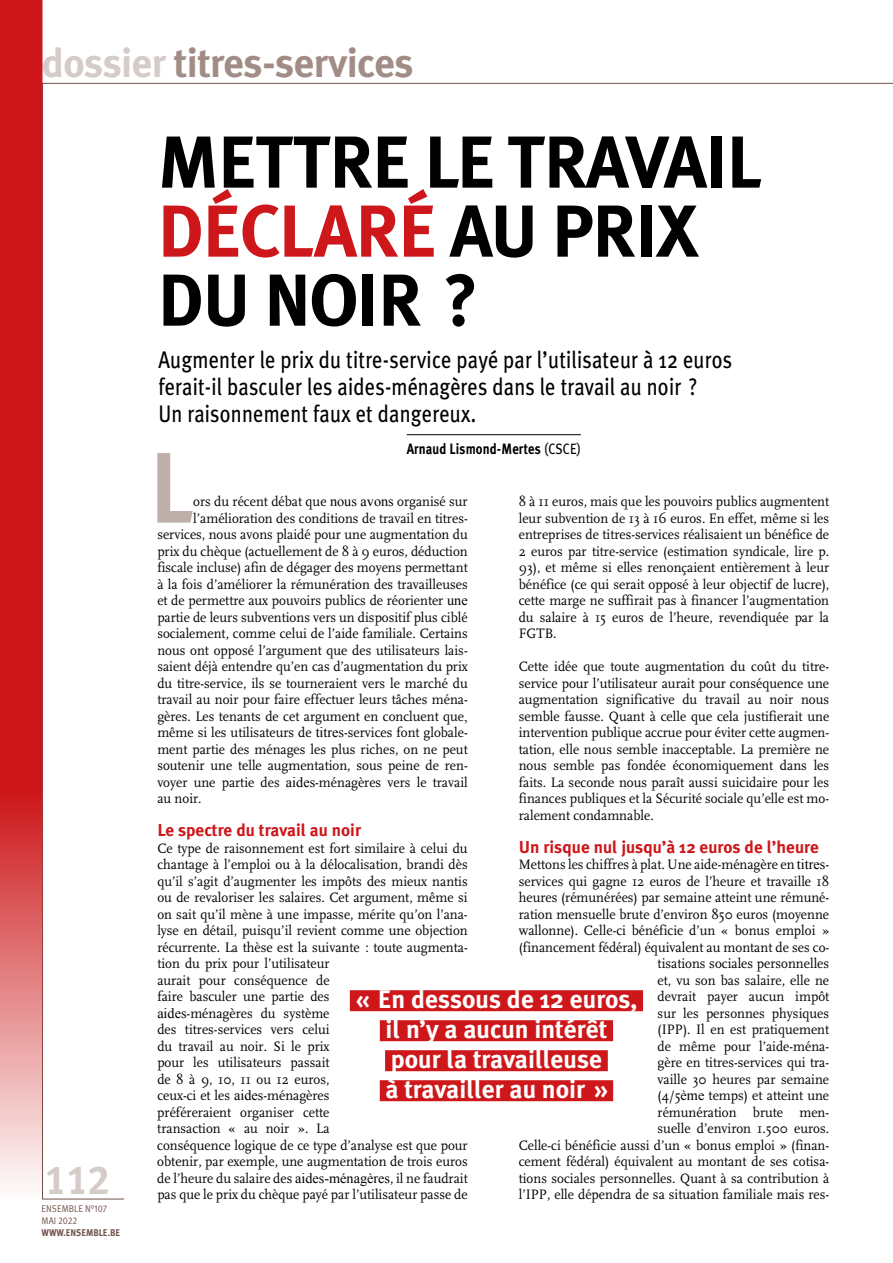
<style>
.page{position:relative;width:893px;height:1263px;background:#fff}
.page>*{position:absolute;margin:0;border:0;box-sizing:border-box;transform-origin:0 0}
.t1{font:700 100.05px "Meta Plus";color:#beafab;scale:.9 1}
.t2{font:700 73.5px/69px "Meta Plus";letter-spacing:-.01em;color:#000}
.t3{font:700 40.5px "Meta Plus";letter-spacing:-.015em;color:#a28d86}
.t4{font:40.5px "Meta Plus Bold Caps";color:#d5cbc9}
.t5{font:700 25.5px/30px "Meta Plus";color:#fff;text-align:center}
.t6{font:24px/27px "Meta Plus";letter-spacing:.01em;color:#000;scale:.85 1}
.t7{font:700 17.25px "Meta Plus";color:#cd171a}
.t8{font:700 15px "Meta Plus";letter-spacing:.01em;color:#000;scale:.85 1}
.t9{font:14.25px/16.5px "FF Scala";color:#000;text-align:justify;scale:.95 1}
.t10{font:9.75px/12px "Meta Pro";letter-spacing:.01em;color:#6f524b;scale:.9 1}
.t11{font:700 9.75px "Meta Plus";color:#6f524b;scale:.9 1}
.s1{color:#d5cbc9}
.s2{color:#cd171a}
.s3{font-weight:400}
.s4{font-family:"Times New Roman"}
</style>
<div class="page">
<svg style="left:0;top:0;width:43px;height:1199px;background:#d33d40"></svg>
<hr style="left:407px;top:434px;width:174px;height:1px;background:#000">
<div style="left:350px;top:990px;width:293px;height:21px;background:#cd171a"></div>
<div style="left:380px;top:1020px;width:233px;height:21px;background:#cd171a"></div>
<div style="left:385px;top:1050px;width:223px;height:21px;background:#cd171a"></div>
<div style="left:380px;top:1080px;width:233px;height:21px;background:#cd171a"></div>
<h3 class="t3" style="left:42px;top:39px;width:373px"><span class="s1">dossier</span> titres-services</h3>
<h3 class="t4" style="left:45px;top:1156px;width:67px">112</h3>
<p class="t10" style="left:42px;top:1203px;width:75px">ENSEMBLE N°107<br>MAI 2022</p>
<p class="t11" style="left:41px;top:1227px;width:89px">www.ensemble.be</p>
<h2 class="t2" style="left:157px;top:127px;width:42px">Mettre</h2>
<h2 class="t2" style="left:424px;top:127px;width:120px">le travai</h2>
<h2 class="t2" style="left:726px;top:127px;width:37px">l</h2>
<h2 class="t2" style="left:157px;top:196px;width:543px"><span class="s2">déclaré</span>au prix du noir</h2>
<h2 class="t2" style="left:443px;top:265px;width:37px">?</h2>
<h3 class="t6" style="left:158px;top:346px;width:677px">Augmenter le prix du titre-service payé par l’utilisateur à 12 euros ferait-il basculer les aides-ménagères dans le travail au noir ?<br>Un raisonnement faux et dangereux.</h3>
<p class="t8" style="left:407px;top:440px;width:206px">Arnaud Lismond-Mertes <span class="s3">(CSCE)</span></p>
<h1 class="t1" style="left:150px;top:430px;width:41px">L</h1>
<p class="t9" style="left:519px;top:493px;width:328px">8 à 11 euros, mais que les pouvoirs publics augmentent leur subvention de 13 à 16 euros. En effet, même si les entreprises de titres-services réalisaient un bénéfice de 2 euros par titre-service (estimation syndicale, lire p.<br>93), et même si elles renonçaient entièrement à leur bénéfice (ce qui serait opposé à leur objectif de lucre), cette marge ne suffirait pas à financer l’augmentation du salaire à 15 euros de l’heure, revendiquée par la FGTB.</p>
<p class="t9" style="left:519px;top:658px;width:328px">Cette idée que toute augmentation du coût du titre&shy;service pour l’utilisateur aurait pour conséquence une augmentation significative du travail au noir nous semble fausse. Quant à celle que cela justifierait une intervention publique accrue pour éviter cette augmen&shy;tation, elle nous semble inacceptable. La première ne nous semble pas fondée économiquement dans les faits. La seconde nous paraît aussi suicidaire pour les finances publiques et la Sécurité sociale qu’elle est mo&shy;ralement condamnable.</p>
<p class="t7" style="left:519px;top:837px;width:302px">Un risque nul jusqu’à 12 euros de l’heure</p>
<p class="t9" style="left:519px;top:856px;width:328px;text-align:right">Mettons les chiffres à plat. Une aide-ménagère en <span class="s4">titres&shy;</span>services qui gagne 12 euros de l’heure et travaille 18 heures (rémunérées) par semaine atteint une rémuné&shy;ration mensuelle brute d’environ 850 euros (moyenne wallonne). Celle-ci bénéficie d’un « bonus emploi » (financement fédéral) équivalent au montant de ses co&shy;tisations sociales personnelles<br>et, vu son bas salaire, elle ne<br>devrait payer aucun impôt<br>sur les personnes physiques<br>(IPP). Il en est pratiquement<br>de même pour l’aide-ména-<br>gère en titres-services qui tra-<br>vaille 30 heures par semaine<br>(4/5<span class="s4">ème</span> temps) et atteint une<br>rémunération brute men-<br>suelle d’environ 1.500 euros.<br>Celle-ci bénéficie aussi d’un « bonus emploi » (finan&shy;cement fédéral) équivalent au montant de ses cotisa&shy;tions sociales personnelles. Quant à sa contribution à l’IPP, elle dépendra de sa situation familiale mais res-</p>
<p class="t9" style="left:193px;top:493px;width:290px">ors du récent débat que <span class="s4">nous avons</span> organisé sur</p>
<p class="t9" style="left:193px;top:510px;width:290px">l’amélioration des conditions de travail en titres-</p>
<p class="t9" style="left:157px;top:526px;width:328px">services, nous avons plaidé pour une augmentation du</p>
<p class="t9" style="left:157px;top:543px;width:328px">prix du chèque (actuellement de 8 à 9 euros, déduction</p>
<p class="t9" style="left:157px;top:559px;width:328px">fiscale incluse) afin de dégager des moyens permettant</p>
<p class="t9" style="left:157px;top:576px;width:328px">à la fois d’améliorer la rémunération des travailleuses</p>
<p class="t9" style="left:157px;top:592px;width:328px">et de permettre aux pouvoirs publics de réorienter <span class="s4">une</span></p>
<p class="t9" style="left:157px;top:609px;width:328px">partie de leurs subventions vers un dispositif plus ciblé</p>
<p class="t9" style="left:157px;top:625px;width:328px">socialement, comme celui de l’aide familiale. Certains</p>
<p class="t9" style="left:157px;top:642px;width:328px">nous ont opposé l’argument que des utilisateurs lais-</p>
<p class="t9" style="left:157px;top:658px;width:328px">saient déjà entendre qu’en cas d’augmentation du prix</p>
<p class="t9" style="left:157px;top:675px;width:328px">du titre-service, ils se tourneraient vers le marché du</p>
<p class="t9" style="left:157px;top:691px;width:328px">travail au noir pour faire effectuer leurs tâches ména-</p>
<p class="t9" style="left:157px;top:708px;width:328px">gères. Les tenants de cet argument en concluent que<span class="s4">,</span></p>
<p class="t9" style="left:157px;top:724px;width:328px">même si les utilisateurs de <span class="s4">titres</span>-services font globale-</p>
<p class="t9" style="left:157px;top:741px;width:328px">ment partie des ménages les plus riches, on ne peut</p>
<p class="t9" style="left:157px;top:757px;width:328px">soutenir une telle augmentation, sous peine de ren-</p>
<p class="t9" style="left:157px;top:774px;width:328px">voyer une partie des <span class="s4">aides</span>-ménagères vers le travail</p>
<p class="t9" style="left:157px;top:790px;width:48px">au noir.</p>
<p class="t7" style="left:157px;top:820px;width:205px">Le spectre du travail au noir</p>
<p class="t9" style="left:157px;top:840px;width:328px;text-align:left">Ce type de raisonnement est fort similaire à celui du chantage à l’emploi ou à la délocalisation, brandi dès qu’il s’agit d’augmenter les impôts des mieux nantis ou de revaloriser les salaires. Cet argument, même si on sait qu’il mène à une impasse, mérite qu’on l’ana&shy;lyse en détail, puisqu’il revient comme une objection récurrente. La thèse est la suivante : toute augmenta&shy;tion du prix pour l’utilisateur<br>aurait pour conséquence de<br>faire basculer une partie des<br><span class="s4">aides</span>-ménagères du système<br>des titres-services vers celui<br>du travail au noir. Si le prix<br>pour les utilisateurs passait<br>de 8 à 9, 10, 11 ou 12 euros,<br>ceux-ci et les <span class="s4">aides</span>-ménagères<br>préféreraient organiser cette<br>transaction « au noir ». La<br>conséquence logique de ce type d’analyse est que pour obtenir, par exemple, une augmentation de trois euros de l’heure du salaire des <span class="s4">aides-ménagères</span>, il ne faudrait pas que le prix du chèque payé par l’utilisateur passe de</p>
<h3 class="t5" style="left:356px;top:984px;width:283px">« En dessous de 12 euros, il n’y a aucun intérêt<br>pour la travailleuse<br>à travailler au noir »</h3>
</div>
